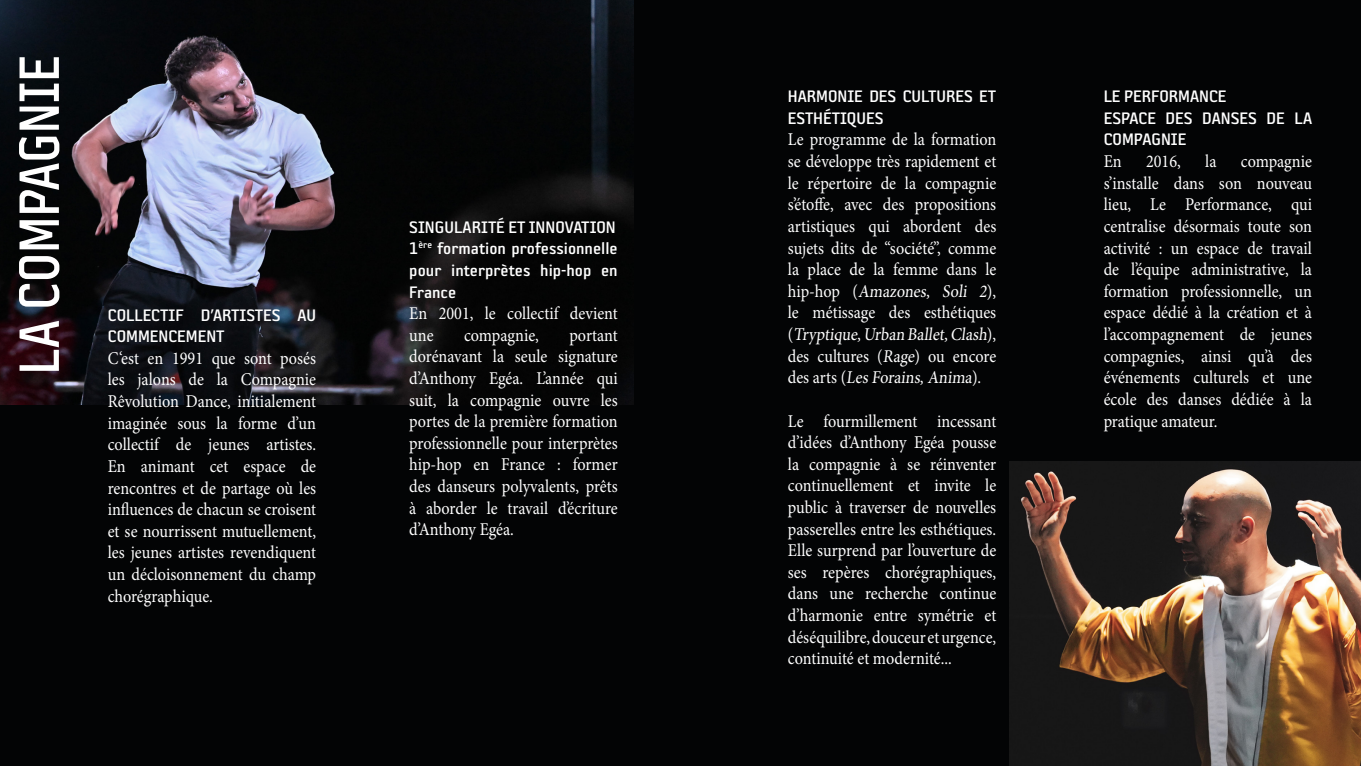
<style>
.page{position:relative;width:1361px;height:766px;background:#fff}
.page>*{position:absolute;margin:0;border:0;box-sizing:border-box;transform-origin:0 0}
.t1{font:61.5px "Sophisto OT C Gauge";color:#fff;scale:.9 1}
.t2{font:18px/21.6px "Minion Pro";color:#fff;text-align:justify;scale:.9 1}
.t3{font:18px/21.6px "Sophisto OT C Gauge";color:#fff}
</style>
<div class="page">
<div style="left:0;top:0;width:1361px;height:765px;background:#030405"></div>
<img style="left:0;top:0;width:634px;height:404px">
<img style="left:1009px;top:461px;width:352px;height:304px">
<h1 class="t1" style="left:5px;top:374px;width:356px;rotate:-90deg">LA COMPAGNIE</h1>
<p class="t3" style="left:108px;top:303px;width:210px">COLLECTIF D’ARTISTES AU<br>COMMENCEMENT</p>
<p class="t2" style="left:108px;top:347px;width:233px">C‘est en 1991 que sont posés les jalons de la Compagnie Rêvolution Dance, initialement imaginée sous la forme d’un collectif de jeunes artistes.<br>En animant cet espace de rencontres et de partage où les influences de chacun se croisent et se nourrissent mutuellement, les jeunes artistes revendiquent un décloisonnement du champ chorégraphique.</p>
<p class="t3" style="left:409px;top:216px;width:210px;text-align:justify">SINGULARITÉ ET INNOVATION 1<sup>ère</sup> formation professionnelle pour interprètes hip-hop en France</p>
<p class="t2" style="left:409px;top:302px;width:233px">En 2001, le collectif devient une</p>
<p class="t2" style="left:464px;top:324px;width:85px">compagnie,</p>
<p class="t2" style="left:409px;top:324px;width:233px;text-indent:160px">portant dorénavant la seule signature d’Anthony Egéa. L’année qui suit, la compagnie ouvre les portes de la première formation professionnelle pour interprètes hip-hop en France : former des danseurs polyvalents, prêts à aborder le travail d’écriture d’Anthony Egéa.</p>
<p class="t3" style="left:788px;top:85px;width:210px">HARMONIE DES CULTURES ET<br>ESTHÉTIQUES</p>
<p class="t2" style="left:788px;top:129px;width:233px">Le programme de la formation se développe très rapidement et le répertoire de la compagnie s’étoffe, avec des propositions artistiques qui abordent des sujets dits de “société”, comme la place de la femme dans le h ip - h o p ( Amazones, Soli 2) , le métissage des esthétiques ( Tryptique,Urban Ballet,Clash) , des cultures (Rage) ou encore d e s a r t s ( Les Forains,Anima) .</p>
<p class="t2" style="left:788px;top:410px;width:233px">Le fourmillement incessant d’idées d’Anthony Egéa pousse la compagnie à se réinventer continuellement et invite le public à traverser de nouvelles passerelles entre les esthétiques.<br>Elle surprend par l’ouverture de ses repères chorégraphiques, dans une recherche continue d’harmonie entre symétrie et déséquilibre, douceur et urgence, continuité et modernité...</p>
<p class="t3" style="left:1103px;top:85px;width:210px">LE PERFORMANCE<br>ESPACE DES DANSES DE LA<br>COMPAGNIE</p>
<p class="t2" style="left:1103px;top:150px;width:22px">En</p>
<p class="t2" style="left:1146px;top:150px;width:40px">2016,</p>
<p class="t2" style="left:1205px;top:150px;width:14px">la</p>
<p class="t2" style="left:1103px;top:150px;width:233px;text-indent:137px">compagnie s’installe dans son nouveau lieu, Le Performance, qui centralise désormais toute son activité : un espace de travail de l’équipe administrative, la formation professionnelle, un espace dédié à la création et à l’accompagnement de jeunes compagnies, ainsi qu’à des événements culturels et une école des danses dédiée à la pratique amateur.</p>
</div>
